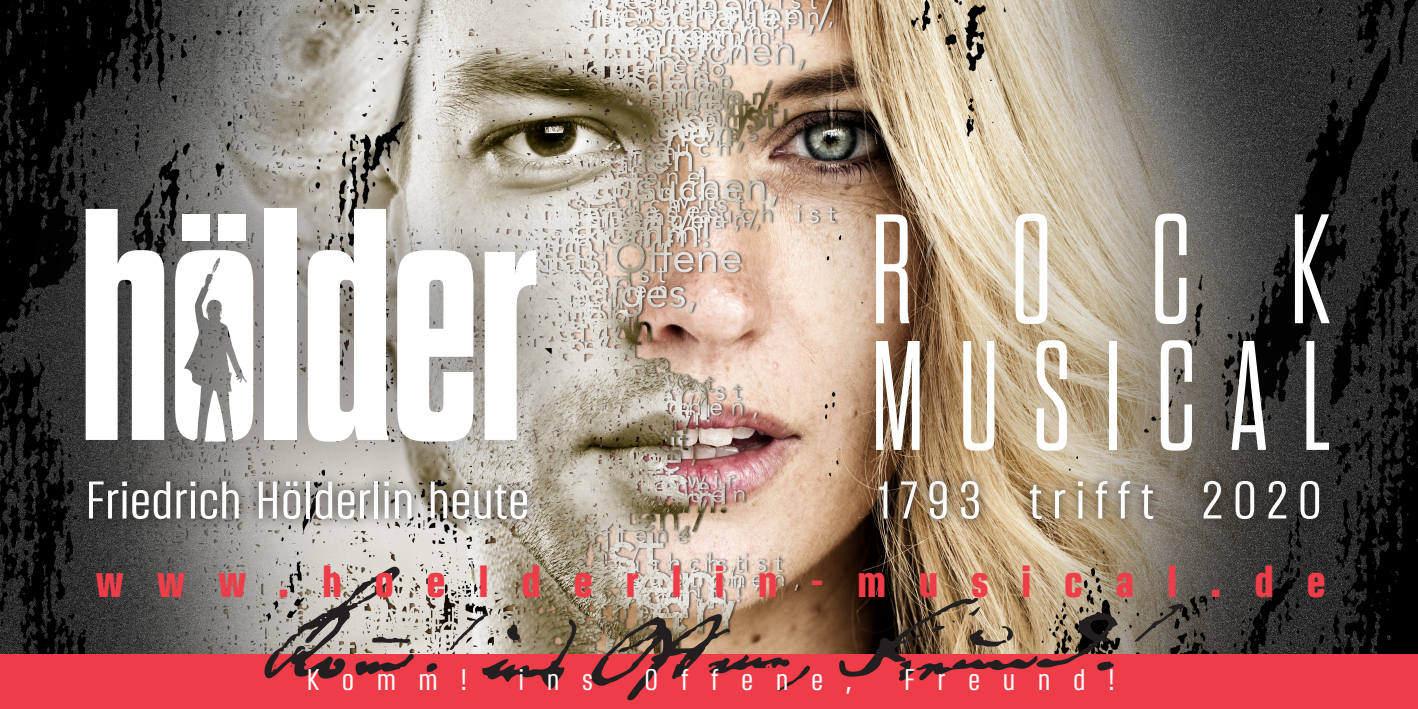
<style>
.page{position:relative;width:1418px;height:709px;background:#fff}
.page>*{position:absolute;margin:0;border:0;box-sizing:border-box;transform-origin:0 0}
.t1{font:300 155.5px "Dharma Gothic M";letter-spacing:.21em;color:#fff}
.t2{font:50px "Ordax";color:#fff}
.t3{font:50px "Ordax";letter-spacing:.18em;color:#fff}
.t4{font:700 42.5px "Ordax";letter-spacing:.77em;color:#ee3d49}
.t5{font:28.12px "Ordax";letter-spacing:.8em;color:#fff}
</style>
<div class="page">
<img style="left:0;top:0;width:1417px;height:654px">
<svg style="left:868px;top:526px;width:462px;height:4px;background:#81725c"></svg>
<svg style="left:77px;top:519px;width:461px;height:11px;background:#95928d"></svg>
<div style="left:797px;top:139px;width:603px;height:387px;background:#231f20;opacity:.75"></div>
<div style="left:6px;top:133px;width:606px;height:386px;background:#231f20;opacity:.5"></div>
<svg style="left:86px;top:209px;width:78px;height:231px"></svg>
<svg style="left:175px;top:250px;width:78px;height:191px"></svg>
<div style="left:218px;top:214px;width:28px;height:27px;background:#fff"></div>
<div style="left:182px;top:214px;width:27px;height:27px;background:#fff"></div>
<div style="left:264px;top:209px;width:32px;height:231px;background:#fff"></div>
<svg style="left:308px;top:209px;width:80px;height:232px"></svg>
<svg style="left:397px;top:250px;width:76px;height:191px"></svg>
<svg style="left:484px;top:250px;width:52px;height:190px"></svg>
<div style="left:0;top:654px;width:1417px;height:55px;background:#ee3d49"></div>
<svg style="left:1132px;top:599px;width:54px;height:43px;background:#655d51"></svg>
<svg style="left:839px;top:597px;width:281px;height:84px"></svg>
<svg style="left:447px;top:610px;width:132px;height:79px"></svg>
<svg style="left:426px;top:663px;width:12px;height:9px"></svg>
<svg style="left:591px;top:613px;width:220px;height:88px"></svg>
<svg style="left:262px;top:566px;width:153px;height:113px;background:#a78c89"></svg>
<p class="t1" style="left:870px;top:197px;width:461px">ROCK</p>
<p class="t1" style="left:870px;top:323px;width:461px">MUSICAL</p>
<p class="t2" style="left:85px;top:470px;width:446px">Friedrich Hölderlin heute</p>
<p class="t3" style="left:878px;top:470px;width:446px">1793 trifft 2020</p>
<p class="t4" style="left:96px;top:556px;width:1231px">www.hoelderlin-musical.de</p>
<p class="t5" style="left:306px;top:663px;width:162px">Komm!</p>
<p class="t5" style="left:518px;top:663px;width:76px">ins</p>
<p class="t5" style="left:644px;top:663px;width:210px">Offene,</p>
<p class="t5" style="left:903px;top:663px;width:213px">Freund!</p>
</div>
